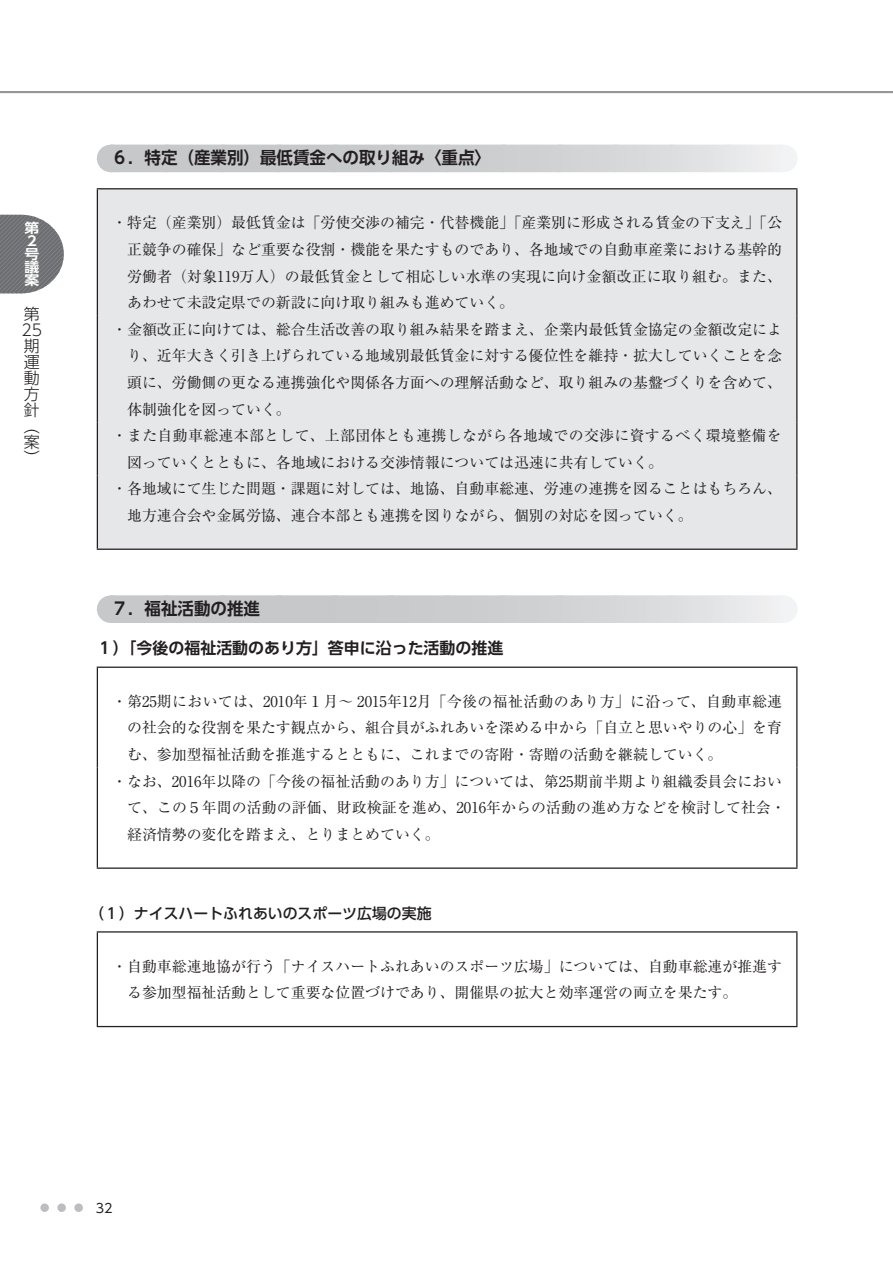
<style>
.page{position:relative;width:893px;height:1263px;background:#fff}
.page>*{position:absolute;margin:0;border:0;box-sizing:border-box;transform-origin:0 0}
.t1{font:700 16.95px "UD Shin Go Pro De";color:#231f20}
.t2{font:700 15.9px "UD Shin Go Pro De";color:#231f20}
.t3{font:300 15.9px/15.9px "UD Shin Go Pro";color:#231f20}
.t4{font:14.85px/26.5px "Ryumin Pro";color:#231f20}
.t5{font:14.85px "Ryumin Pro";letter-spacing:.025em;color:#231f20}
.t6{font:500 14.85px "UD Shin Go Pro";color:#231f20}
.t7{font:700 13.35px/13.2px "UD Shin Go Pro De";color:#fff;scale:1.11 1}
.t8{font:12.75px "UD Shin Go Pro";color:#231f20}
</style>
<div class="page">
<hr style="left:0;top:91px;width:893px;height:2px;background:#939598">
<svg style="left:112px;top:145px;width:670px;height:27px;fill:#c7c8ca"></svg>
<svg style="left:167px;top:145px;width:587px;height:27px;background:#cfd0d2"></svg>
<svg style="left:111px;top:145px;width:1px;height:27px"></svg>
<svg style="left:782px;top:145px;width:1px;height:27px"></svg>
<svg style="left:112px;top:595px;width:670px;height:28px;fill:#c7c8ca"></svg>
<svg style="left:167px;top:595px;width:587px;height:28px;background:#d0d1d3"></svg>
<svg style="left:111px;top:595px;width:1px;height:28px"></svg>
<svg style="left:782px;top:595px;width:1px;height:28px"></svg>
<div style="left:98px;top:189px;width:698px;height:360px;background:#e6e7e9"></div>
<hr style="left:97px;top:188px;width:700px;height:1px;background:#231f20">
<hr style="left:97px;top:189px;width:1px;height:127px;background:#231f20">
<hr style="left:796px;top:189px;width:1px;height:127px;background:#231f20">
<hr style="left:97px;top:316px;width:1px;height:106px;background:#231f20">
<hr style="left:796px;top:316px;width:1px;height:106px;background:#231f20">
<hr style="left:97px;top:422px;width:1px;height:53px;background:#231f20">
<hr style="left:796px;top:422px;width:1px;height:53px;background:#231f20">
<hr style="left:97px;top:475px;width:1px;height:74px;background:#231f20">
<hr style="left:796px;top:475px;width:1px;height:74px;background:#231f20">
<hr style="left:97px;top:549px;width:700px;height:1px;background:#231f20">
<hr style="left:97px;top:666px;width:700px;height:2px;background:#231f20">
<hr style="left:97px;top:668px;width:1px;height:100px;background:#231f20">
<hr style="left:796px;top:668px;width:1px;height:100px;background:#231f20">
<hr style="left:97px;top:768px;width:1px;height:99px;background:#231f20">
<hr style="left:796px;top:768px;width:1px;height:99px;background:#231f20">
<hr style="left:97px;top:867px;width:700px;height:2px;background:#231f20">
<hr style="left:97px;top:1026px;width:700px;height:1px;background:#231f20">
<hr style="left:97px;top:931px;width:700px;height:1px;background:#231f20">
<hr style="left:97px;top:932px;width:1px;height:94px;background:#231f20">
<hr style="left:796px;top:932px;width:1px;height:94px;background:#231f20">
<div style="left:74px;top:1203px;width:9px;height:9px;background:#bcbdc0;border-radius:50%"></div>
<div style="left:57px;top:1203px;width:9px;height:9px;background:#bcbdc0;border-radius:50%"></div>
<div style="left:40px;top:1203px;width:9px;height:9px;background:#bcbdc0;border-radius:50%"></div>
<svg style="left:0;top:215px;width:64px;height:78px;background:#868789"></svg>
<p class="t7" style="left:24px;top:221px;width:15px">第<br>２号議案</p>
<p class="t3" style="left:21px;top:306px;width:23px">第<br>25期運動方針（案）</p>
<p class="t1" style="left:112px;top:144px;width:381px">６．特定（産業別）最低賃金への取り組み〈重点〉</p>
<p class="t4" style="left:112px;top:209px;width:671px">・ 特定（産業別）最低賃金は「労使交渉の補完・代替機能」「産業別に形成される賃金の下支え」「公</p>
<p class="t4" style="left:127px;top:235px;width:656px">正競争の確保」など重要な役割・機能を果たすものであり、各地域での自動車産業における基幹的</p>
<p class="t4" style="left:127px;top:262px;width:656px">労働者（対象119万人）の最低賃金として相応しい水準の実現に向け金額改正に取り組む。また、</p>
<p class="t4" style="left:127px;top:288px;width:388px">あわせて未設定県での新設に向け取り組みも進めていく。</p>
<p class="t4" style="left:112px;top:315px;width:671px">・ 金額改正に向けては、総合生活改善の取り組み結果を踏まえ、企業内最低賃金協定の金額改定によ</p>
<p class="t4" style="left:127px;top:342px;width:656px">り、近年大きく引き上げられている地域別最低賃金に対する優位性を維持・拡大していくことを念</p>
<p class="t4" style="left:127px;top:368px;width:656px">頭に、労働側の更なる連携強化や関係各方面への理解活動など、取り組みの基盤づくりを含めて、</p>
<p class="t4" style="left:127px;top:395px;width:165px">体制強化を図っていく。</p>
<p class="t5" style="left:112px;top:424px;width:671px">・ また自動車総連本部として、上部団体とも連携しながら各地域での交渉に資するべく環境整備を</p>
<p class="t4" style="left:127px;top:448px;width:537px">図っていくとともに、各地域における交渉情報については迅速に共有していく。</p>
<p class="t4" style="left:112px;top:474px;width:671px">・ 各地域にて生じた問題・課題に対しては、地協、自動車総連、労連の連携を図ることはもちろん、</p>
<p class="t4" style="left:127px;top:501px;width:567px">地方連合会や金属労協、連合本部とも連携を図りながら、個別の対応を図っていく。</p>
<p class="t1" style="left:112px;top:594px;width:150px">７．福祉活動の推進</p>
<p class="t2" style="left:97px;top:635px;width:408px">１）「今後の福祉活動のあり方」答申に沿った活動の推進</p>
<p class="t5" style="left:112px;top:690px;width:671px">・ 第25期においては、2010年１月～ 2015年12月「今後の福祉活動のあり方」に沿って、自動車総連</p>
<p class="t4" style="left:127px;top:714px;width:656px">の社会的な役割を果たす観点から、組合員がふれあいを深める中から「自立と思いやりの心」を育</p>
<p class="t4" style="left:127px;top:740px;width:597px">む、参加型福祉活動を推進するとともに、これまでの寄附・寄贈の活動を継続していく。</p>
<p class="t4" style="left:112px;top:767px;width:671px">・ なお、2016年以降の「今後の福祉活動のあり方」については、第25期前半期より組織委員会におい</p>
<p class="t4" style="left:127px;top:793px;width:660px">て、この５年間の活動の評価、財政検証を進め、2016年からの活動の進め方などを検討して社会・</p>
<p class="t4" style="left:127px;top:820px;width:314px">経済情勢の変化を踏まえ、とりまとめていく。</p>
<p class="t6" style="left:89px;top:901px;width:344px">（１）ナイスハートふれあいのスポーツ広場の実施</p>
<p class="t4" style="left:127px;top:952px;width:656px;text-indent:-15px">・ 自動車総連地協が行う「ナイスハートふれあいのスポーツ広場」については、自動車総連が推進する参加型福祉活動として重要な位置づけであり、開催県の拡大と効率運営の両立を果たす。</p>
<p class="t8" style="left:96px;top:1197px;width:18px">32</p>
</div>
